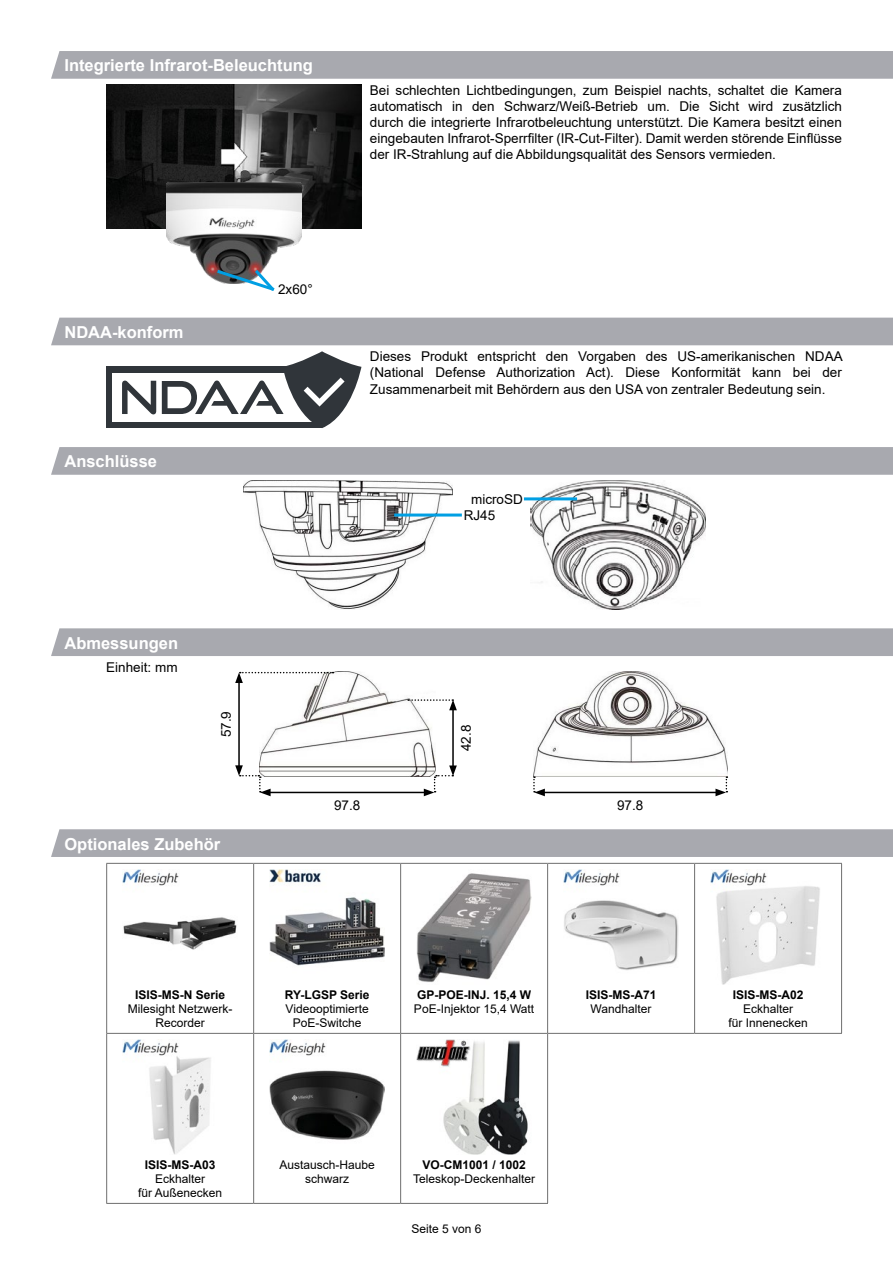
<style>
.page{position:relative;width:893px;height:1263px;background:#fff}
.page>*{position:absolute;margin:0;border:0;box-sizing:border-box;transform-origin:0 0}
.t1{font:700 16.5px "Arial";color:#fff}
.t2{font:13.5px/16.2px "Arial";color:#000;text-align:justify}
.t3{font:12px/14.4px "Arial";color:#000;text-align:center}
.t4{font:700 12px "Arial";color:#000}
</style>
<div class="page">
<div style="left:51px;top:51px;width:842px;height:28px;background:#a8a9af"></div>
<img style="left:106px;top:85px;width:255px;height:143px">
<img style="left:166px;top:183px;width:136px;height:96px">
<svg style="left:214px;top:267px;width:64px;height:24px"></svg>
<div style="left:51px;top:318px;width:842px;height:27px;background:#a8a9af"></div>
<div style="left:106px;top:367px;width:216px;height:61px;background:#30353a"></div>
<div style="left:113px;top:373px;width:209px;height:49px;background:#fff"></div>
<svg style="left:122px;top:351px;width:239px;height:77px"></svg>
<div style="left:51px;top:447px;width:842px;height:28px;background:#a8a9af"></div>
<img style="left:530px;top:481px;width:175px;height:128px">
<img style="left:243px;top:481px;width:209px;height:128px">
<hr style="left:394px;top:513px;width:68px;height:3px;background:#009fe3">
<hr style="left:524px;top:497px;width:53px;height:3px;background:#009fe3">
<div style="left:51px;top:628px;width:842px;height:28px;background:#a8a9af"></div>
<img style="left:259px;top:672px;width:176px;height:104px">
<img style="left:533px;top:672px;width:194px;height:104px">
<hr style="left:238px;top:681px;width:2px;height:87px;background:#000">
<hr style="left:543px;top:792px;width:175px;height:1px;background:#000">
<hr style="left:268px;top:792px;width:158px;height:1px;background:#000">
<hr style="left:452px;top:708px;width:2px;height:60px;background:#000">
<svg style="left:235px;top:672px;width:99px;height:11px"></svg>
<svg style="left:533px;top:776px;width:12px;height:20px"></svg>
<svg style="left:715px;top:776px;width:12px;height:20px"></svg>
<svg style="left:235px;top:765px;width:36px;height:31px"></svg>
<svg style="left:424px;top:765px;width:33px;height:31px"></svg>
<svg style="left:408px;top:699px;width:49px;height:11px"></svg>
<div style="left:51px;top:829px;width:842px;height:28px;background:#a8a9af"></div>
<hr style="left:400px;top:864px;width:1px;height:169px;background:#6e6e6e">
<hr style="left:548px;top:863px;width:147px;height:1px;background:#6e6e6e">
<hr style="left:547px;top:864px;width:1px;height:169px;background:#6e6e6e">
<hr style="left:695px;top:863px;width:147px;height:1px;background:#6e6e6e">
<hr style="left:694px;top:864px;width:1px;height:169px;background:#6e6e6e">
<hr style="left:841px;top:864px;width:1px;height:169px;background:#6e6e6e">
<hr style="left:106px;top:1033px;width:148px;height:1px;background:#6e6e6e">
<hr style="left:106px;top:1034px;width:1px;height:169px;background:#6e6e6e">
<hr style="left:106px;top:1203px;width:148px;height:1px;background:#6e6e6e">
<hr style="left:254px;top:1033px;width:147px;height:1px;background:#6e6e6e">
<hr style="left:253px;top:1034px;width:1px;height:169px;background:#6e6e6e">
<hr style="left:401px;top:1033px;width:147px;height:1px;background:#6e6e6e">
<hr style="left:400px;top:1034px;width:1px;height:169px;background:#6e6e6e">
<hr style="left:547px;top:1034px;width:1px;height:169px;background:#6e6e6e">
<hr style="left:254px;top:1203px;width:147px;height:1px;background:#6e6e6e">
<hr style="left:401px;top:1203px;width:147px;height:1px;background:#6e6e6e">
<hr style="left:548px;top:1033px;width:147px;height:1px;background:#6e6e6e">
<hr style="left:695px;top:1033px;width:147px;height:1px;background:#6e6e6e">
<hr style="left:106px;top:863px;width:148px;height:1px;background:#6e6e6e">
<hr style="left:106px;top:864px;width:1px;height:169px;background:#6e6e6e">
<hr style="left:254px;top:863px;width:147px;height:1px;background:#6e6e6e">
<hr style="left:253px;top:864px;width:1px;height:169px;background:#6e6e6e">
<hr style="left:401px;top:863px;width:147px;height:1px;background:#6e6e6e">
<img style="left:123px;top:869px;width:114px;height:81px">
<img style="left:270px;top:869px;width:115px;height:97px">
<img style="left:417px;top:873px;width:114px;height:109px">
<img style="left:564px;top:869px;width:114px;height:101px">
<img style="left:711px;top:869px;width:109px;height:115px">
<img style="left:123px;top:1039px;width:88px;height:115px">
<img style="left:270px;top:1039px;width:115px;height:101px">
<img style="left:417px;top:1039px;width:111px;height:115px">
<p class="t1" style="left:64px;top:54px;width:250px">Integrierte Infrarot-Beleuchtung</p>
<p class="t2" style="left:370px;top:82px;width:473px">Bei schlechten Lichtbedingungen, zum Beispiel nachts, schaltet die Kamera automatisch in den Schwarz/Weiß-Betrieb um. Die Sicht wird zusätzlich durch die integrierte Infrarotbeleuchtung unterstützt. Die Kamera besitzt einen eingebauten Infrarot-Sperrfilter (IR-Cut-Filter). Damit werden störende Einflüsse der IR-Strahlung auf die Abbildungsqualität des Sensors vermieden.</p>
<p class="t1" style="left:64px;top:320px;width:121px">NDAA-konform</p>
<p class="t1" style="left:64px;top:450px;width:94px">Anschlüsse</p>
<p class="t1" style="left:64px;top:631px;width:115px">Abmessungen</p>
<p class="t2" style="left:106px;top:659px;width:73px">Einheit: mm</p>
<p class="t2" style="left:218px;top:737px;width:28px;rotate:-90deg">57.9</p>
<p class="t1" style="left:64px;top:832px;width:157px">Optionales Zubehör</p>
<p class="t2" style="left:278px;top:282px;width:36px">2x60°</p>
<p class="t2" style="left:370px;top:348px;width:474px">Dieses Produkt entspricht den Vorgaben des US-amerikanischen NDAA (National Defense Authorization Act). Diese Konformität kann bei der Zusammenarbeit mit Behördern aus den USA von zentraler Bedeutung sein.</p>
<p class="t2" style="left:471px;top:491px;width:53px">microSD</p>
<p class="t2" style="left:464px;top:507px;width:33px">RJ45</p>
<p class="t2" style="left:458px;top:751px;width:28px;rotate:-90deg">42.8</p>
<p class="t2" style="left:334px;top:797px;width:28px">97.8</p>
<p class="t2" style="left:617px;top:797px;width:28px">97.8</p>
<p class="t4" style="left:135px;top:986px;width:92px">ISIS-MS-N Serie</p>
<p class="t3" style="left:128px;top:1001px;width:106px">Milesight Netzwerk-<br>Recorder</p>
<p class="t4" style="left:285px;top:986px;width:86px">RY-LGSP Serie</p>
<p class="t3" style="left:286px;top:1001px;width:85px">Videooptimierte<br>PoE-Switche</p>
<p class="t4" style="left:417px;top:986px;width:116px">GP-POE-INJ. 15,4 W</p>
<p class="t3" style="left:414px;top:1001px;width:122px">PoE-Injektor 15,4 Watt</p>
<p class="t4" style="left:586px;top:986px;width:72px">ISIS-MS-A71</p>
<p class="t3" style="left:591px;top:1001px;width:62px">Wandhalter</p>
<p class="t4" style="left:145px;top:1156px;width:72px">ISIS-MS-A03</p>
<p class="t3" style="left:138px;top:1171px;width:86px">Eckhalter<br>für Außenecken</p>
<p class="t3" style="left:279px;top:1157px;width:97px">Austausch-Haube schwarz</p>
<p class="t4" style="left:422px;top:1156px;width:105px">VO-CM1001 / 1002</p>
<p class="t3" style="left:413px;top:1171px;width:124px">Teleskop-Deckenhalter</p>
<p class="t3" style="left:411px;top:1221px;width:72px">Seite 5 von 6</p>
<p class="t4" style="left:733px;top:986px;width:72px">ISIS-MS-A02</p>
<p class="t3" style="left:728px;top:1001px;width:81px">Eckhalter<br>für Innenecken</p>
</div>
